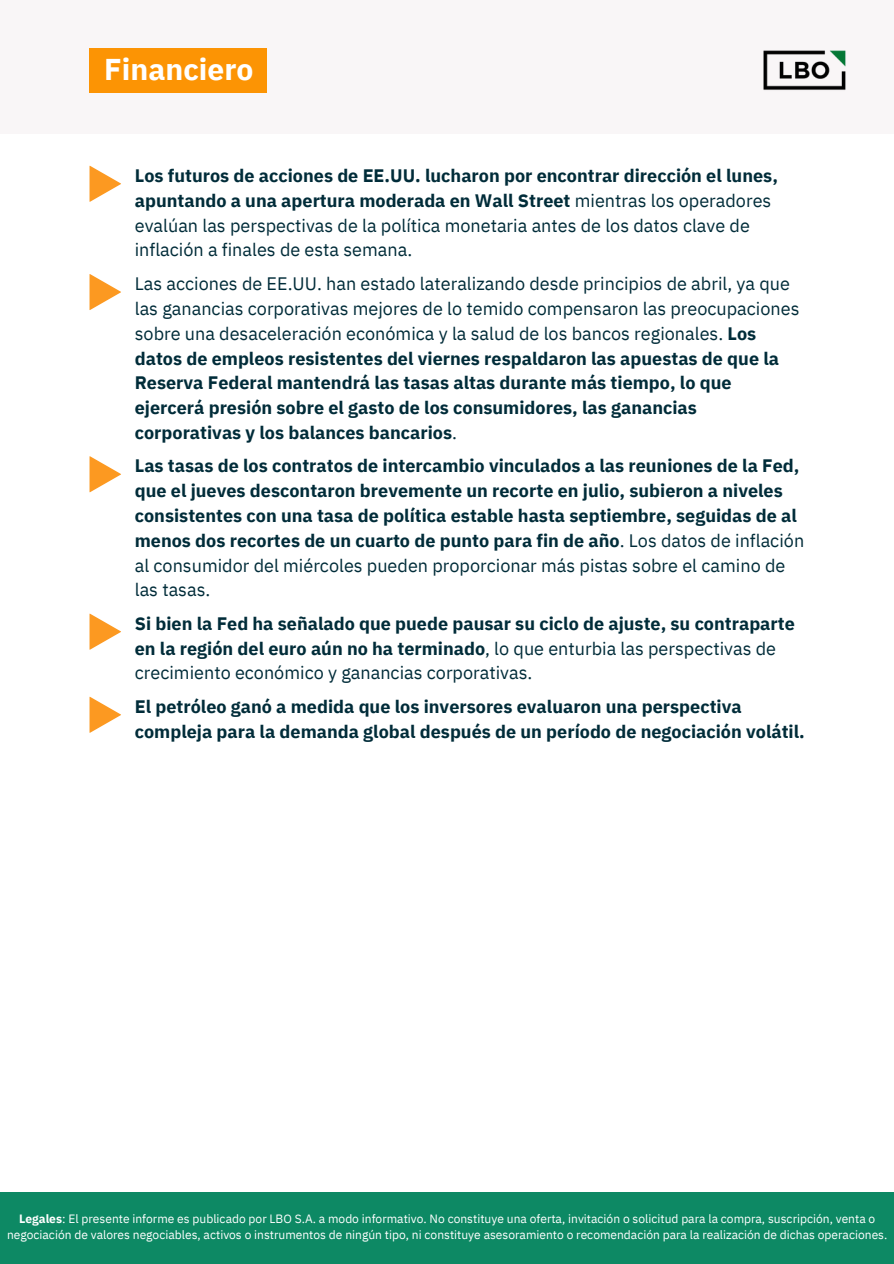
<style>
.page{position:relative;width:894px;height:1264px;background:#fff}
.page>*{position:absolute;margin:0;border:0;box-sizing:border-box;transform-origin:0 0}
.t1{font:700 30px "IBM Plex Sans";color:#fff}
.t2{font:700 18px/24.8px "IBM Plex Sans";color:#002c39}
.t3{font:18px/24.8px "IBM Plex Sans";color:#002c39}
.t4{font:12px/16px "IBM Plex Sans";color:#fff;text-align:center}
.s1{font-weight:700}
.s2{font-weight:400}
</style>
<div class="page">
<div style="left:0;top:0;width:893px;height:133px;background:#f9f6f7"></div>
<div style="left:89px;top:49px;width:177px;height:44px;background:#fc9404"></div>
<svg style="left:89px;top:166px;width:32px;height:36px"></svg>
<div style="left:0;top:1192px;width:893px;height:71px;background:#0d8964"></div>
<img style="left:763px;top:50px;width:83px;height:40px">
<svg style="left:89px;top:274px;width:32px;height:36px"></svg>
<svg style="left:89px;top:456px;width:32px;height:36px"></svg>
<svg style="left:89px;top:613px;width:32px;height:36px"></svg>
<svg style="left:89px;top:696px;width:32px;height:36px"></svg>
<p class="t1" style="left:104px;top:49px;width:151px">Financiero</p>
<p class="t3" style="left:135px;top:163px;width:644px"><span class="s1">Los futuros de acciones de EE.UU. lucharon por encontrar dirección el lunes, apuntando a una apertura moderada en Wall Street</span> mientras los operadores evalúan las perspectivas de la política monetaria antes de los datos clave de inflación a finales de esta semana.</p>
<p class="t2" style="left:135px;top:271px;width:666px"><span class="s2">Las acciones de EE.UU. han estado lateralizando desde principios de abril, ya que las ganancias corporativas mejores de lo temido compensaron las preocupaciones sobre una desaceleración económica y la salud de los bancos regionales.</span> Los datos de empleos resistentes del viernes respaldaron las apuestas de que la Reserva Federal mantendrá las tasas altas durante más tiempo, lo que ejercerá presión sobre el gasto de los consumidores, las ganancias corporativas y los balances bancarios<span class="s2">.</span></p>
<p class="t2" style="left:135px;top:453px;width:670px">Las tasas de los contratos de intercambio vinculados a las reuniones de la Fed, que el jueves descontaron brevemente un recorte en julio, subieron a niveles consistentes con una tasa de política estable hasta septiembre, seguidas de al menos dos recortes de un cuarto de punto para fin de año<span class="s2">. Los datos de inflación al consumidor del miércoles pueden proporcionar más pistas sobre el camino de las tasas.</span></p>
<p class="t2" style="left:135px;top:610px;width:661px">Si bien la Fed ha señalado que puede pausar su ciclo de ajuste, su contraparte en la región del euro aún no ha terminado<span class="s2">, lo que enturbia las perspectivas de crecimiento económico y ganancias corporativas.</span></p>
<p class="t2" style="left:135px;top:694px;width:671px">El petróleo ganó a medida que los inversores evaluaron una perspectiva compleja para la demanda global después de un período de negociación volátil.</p>
<p class="t4" style="left:7px;top:1210px;width:881px"><span class="s1">Legales</span>: El presente informe es publicado por LBO S.A. a modo informativo. No constituye una oferta, invitación o solicitud para la compra, suscripción, venta o negociación de valores negociables, activos o instrumentos de ningún tipo, ni constituye asesoramiento o recomendación para la realización de dichas operaciones.</p>
</div>
